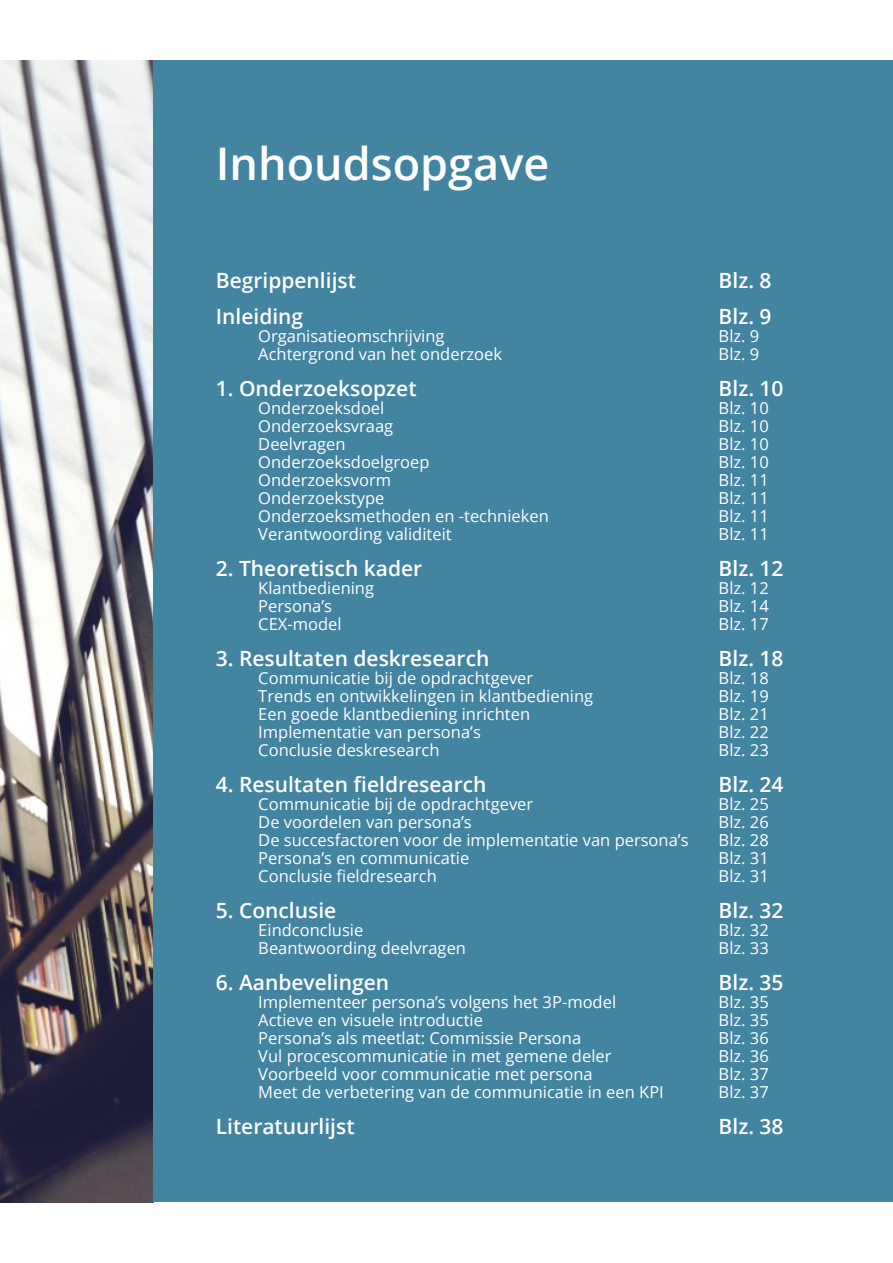
<style>
.page{position:relative;width:893px;height:1263px;background:#fff}
.page>*{position:absolute;margin:0;border:0;box-sizing:border-box;transform-origin:0 0}
.t1{font:600 45px "Open Sans";color:#fff}
.t2{font:600 21px/36px "Open Sans";color:#fff}
.t3{font:16.5px/18px "Open Sans";color:#fff}
</style>
<div class="page">
<img style="left:0;top:61px;width:153px;height:1141px">
<div style="left:153px;top:61px;width:740px;height:1141px;background:#4384a1"></div>
<h1 class="t1" style="left:216px;top:133px;width:335px">I nhoudsopgave</h1>
<p class="t2" style="left:216px;top:262px;width:142px">Begrippenlijst<br>I nleiding</p>
<p class="t3" style="left:258px;top:327px;width:245px">Organisatieomschrijving<br>Achtergrond van het onderzoek</p>
<p class="t2" style="left:216px;top:370px;width:202px">1. Onderzoeksopzet</p>
<p class="t3" style="left:258px;top:399px;width:292px">Onderzoeksdoel<br>Onderzoeksvraag<br>Deelvragen<br>Onderzoeksdoelgroep<br>Onderzoeksvorm<br>Onderzoekstype<br>Onderzoeksmethoden en -technieken<br>Verantwoording validiteit</p>
<p class="t2" style="left:216px;top:550px;width:208px">2. Theoretisch kader</p>
<p class="t3" style="left:258px;top:579px;width:117px">Klantbediening<br>Persona’s<br>CEX-model</p>
<p class="t2" style="left:216px;top:640px;width:275px">3. Resultaten deskresearch</p>
<p class="t3" style="left:258px;top:669px;width:336px">Communicatie bij de opdrachtgever<br>Trends en ontwikkelingen in klantbediening Een goede klantbediening inrichten<br>I mplementatie van persona’s<br>Conclusie deskresearch</p>
<p class="t2" style="left:216px;top:766px;width:272px">4. Resultaten fieldresearch</p>
<p class="t3" style="left:258px;top:795px;width:432px">Communicatie bij de opdrachtgever<br>De voordelen van persona’s<br>De succesfactoren voor de implementatie van persona’s Persona’s en communicatie<br>Conclusie fieldresearch</p>
<p class="t2" style="left:216px;top:892px;width:122px">5. Conclusie</p>
<p class="t3" style="left:258px;top:921px;width:209px">Eindconclusie<br>Beantwoording deelvragen</p>
<p class="t2" style="left:216px;top:964px;width:175px">6. Aanbevelingen</p>
<p class="t3" style="left:258px;top:993px;width:398px">I mplementeer persona’s volgens het 3P-model Actieve en visuele introductie<br>Persona’s als meetlat: Commissie Persona<br>Vul procescommunicatie in met gemene deler Voorbeeld voor communicatie met persona<br>M eet de verbetering van de communicatie in een KPI</p>
<p class="t2" style="left:216px;top:1108px;width:140px">Literatuurlijst</p>
<p class="t2" style="left:719px;top:262px;width:54px">Blz. 8<br>Blz. 9</p>
<p class="t3" style="left:719px;top:327px;width:42px">Blz. 9<br>Blz. 9</p>
<p class="t2" style="left:719px;top:370px;width:66px">Blz. 10</p>
<p class="t3" style="left:719px;top:399px;width:52px;text-align:justify">Blz. 10<br>Blz. 10<br>Blz. 10<br>Blz. 10<br>Blz. 11<br>Blz. 11<br>Blz. 11<br>Blz. 11</p>
<p class="t2" style="left:719px;top:550px;width:66px">Blz. 12</p>
<p class="t3" style="left:719px;top:579px;width:52px;text-align:justify">Blz. 12<br>Blz. 14<br>Blz. 17</p>
<p class="t2" style="left:719px;top:640px;width:66px">Blz. 18</p>
<p class="t3" style="left:719px;top:669px;width:52px;text-align:justify">Blz. 18<br>Blz. 19<br>Blz. 21<br>Blz. 22<br>Blz. 23</p>
<p class="t2" style="left:719px;top:766px;width:66px">Blz. 24</p>
<p class="t3" style="left:719px;top:795px;width:52px;text-align:justify">Blz. 25<br>Blz. 26<br>Blz. 28<br>Blz. 31<br>Blz. 31</p>
<p class="t2" style="left:719px;top:892px;width:66px">Blz. 32</p>
<p class="t3" style="left:719px;top:921px;width:52px">Blz. 32<br>Blz. 33</p>
<p class="t2" style="left:719px;top:964px;width:66px">Blz. 35</p>
<p class="t3" style="left:719px;top:993px;width:52px;text-align:justify">Blz. 35<br>Blz. 35<br>Blz. 36<br>Blz. 36<br>Blz. 37<br>Blz. 37</p>
<p class="t2" style="left:719px;top:1108px;width:66px">Blz. 38</p>
</div>
